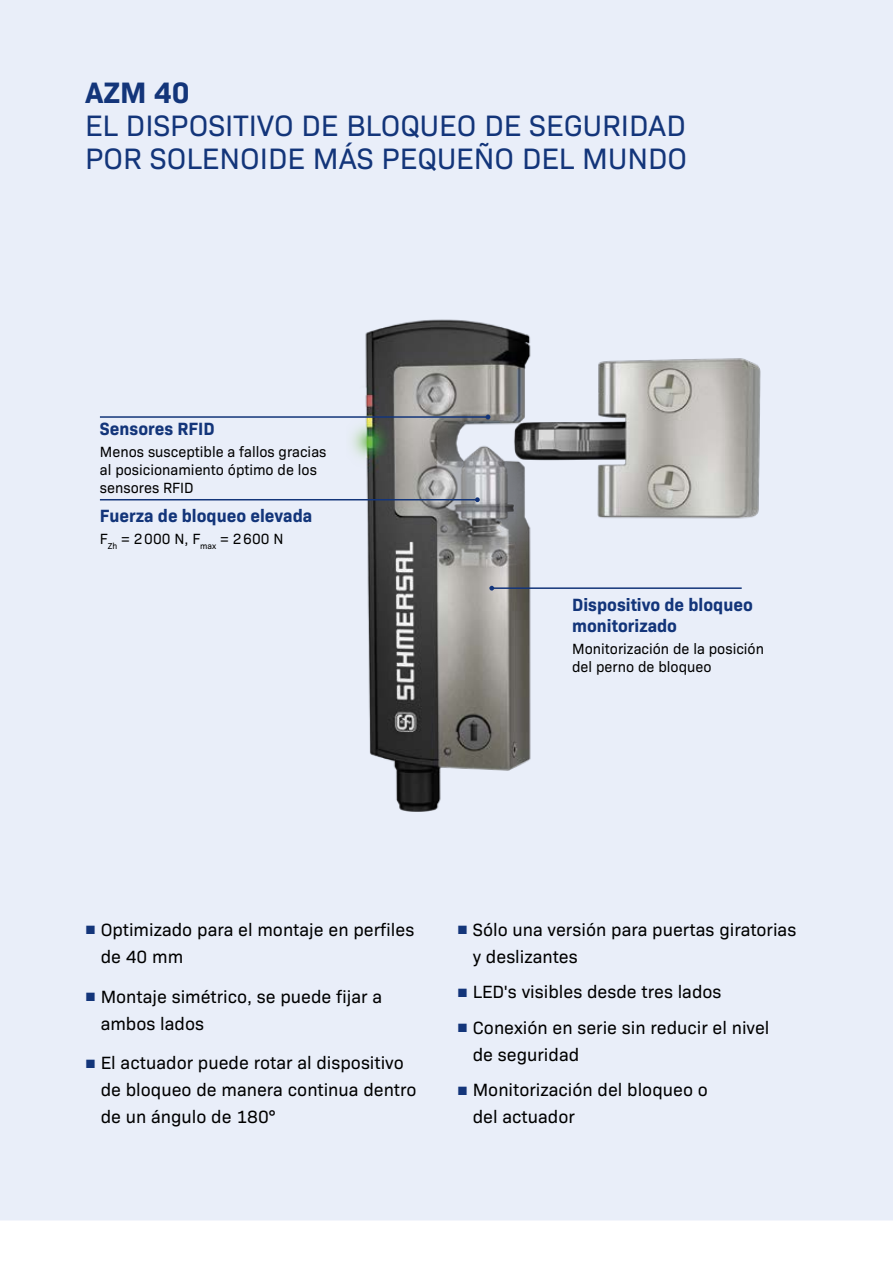
<style>
.page{position:relative;width:893px;height:1263px;background:#fff}
.page>*{position:absolute;margin:0;border:0;box-sizing:border-box;transform-origin:0 0}
.t1{font:30px/33px "Bio Sans";color:#13357a}
.t2{font:700 30px "Bio Sans";color:#13357a}
.t3{font:18px/27px "Bio Sans";color:#000}
.t4{font:700 18px/21.6px "Bio Sans";color:#13357a}
.t5{font:15px/18px "Bio Sans";color:#000}
.s1{font-family:"Arial";color:#13357a}
</style>
<div class="page">
<div style="left:0;top:0;width:893px;height:1220px;background:#e9eef9"></div>
<img style="left:347px;top:302px;width:427px;height:536px">
<hr style="left:492px;top:587px;width:250px;height:2px;background:#13357a">
<svg style="left:489px;top:586px;width:5px;height:5px"></svg>
<hr style="left:100px;top:416px;width:388px;height:2px;background:#13357a">
<svg style="left:486px;top:415px;width:4px;height:4px"></svg>
<hr style="left:100px;top:499px;width:377px;height:1px;background:#13357a">
<svg style="left:475px;top:497px;width:5px;height:5px"></svg>
<h1 class="t2" style="left:85px;top:69px;width:106px">AZM 40</h1>
<h1 class="t1" style="left:85px;top:106px;width:604px">EL DISPOSITIVO DE BLOQUEO DE SEGURIDAD<br>POR SOLENOIDE MÁS PEQUEÑO DEL MUNDO</h1>
<p class="t4" style="left:100px;top:416px;width:116px">Sensores RFID</p>
<p class="t5" style="left:100px;top:442px;width:228px">Menos susceptible a fallos gracias al posicionamiento óptimo de los sensores RFID</p>
<p class="t4" style="left:100px;top:503px;width:214px">Fuerza de bloqueo elevada</p>
<p class="t5" style="left:100px;top:529px;width:185px">F<sub>Zh</sub> = 2000 N, F<sub>max</sub> = 2600 N</p>
<p class="t4" style="left:572px;top:592px;width:182px">Dispositivo de bloqueo monitorizado</p>
<p class="t5" style="left:572px;top:639px;width:193px">Monitorización de la posición del perno de bloqueo</p>
<p class="t3" style="left:101px;top:915px;width:315px;text-indent:-16px"><span class="s1">■</span> Optimizado para el montaje en perfiles de 40 mm</p>
<p class="t3" style="left:101px;top:981px;width:283px;text-indent:-16px"><span class="s1">■</span> Montaje simétrico, se puede fijar a ambos lados</p>
<p class="t3" style="left:101px;top:1048px;width:317px;text-indent:-16px"><span class="s1">■</span> El actuador puede rotar al dispositivo de bloqueo de manera continua dentro de un ángulo de 180°</p>
<p class="t3" style="left:473px;top:915px;width:325px;text-indent:-16px"><span class="s1">■</span> Sólo una versión para puertas giratorias y deslizantes</p>
<p class="t3" style="left:457px;top:977px;width:266px"><span class="s1">■</span> LED's visibles desde tres lados</p>
<p class="t3" style="left:473px;top:1013px;width:298px;text-indent:-16px"><span class="s1">■</span> Conexión en serie sin reducir el nivel de seguridad</p>
<p class="t3" style="left:473px;top:1075px;width:237px;text-indent:-16px"><span class="s1">■</span> Monitorización del bloqueo o del actuador</p>
</div>
